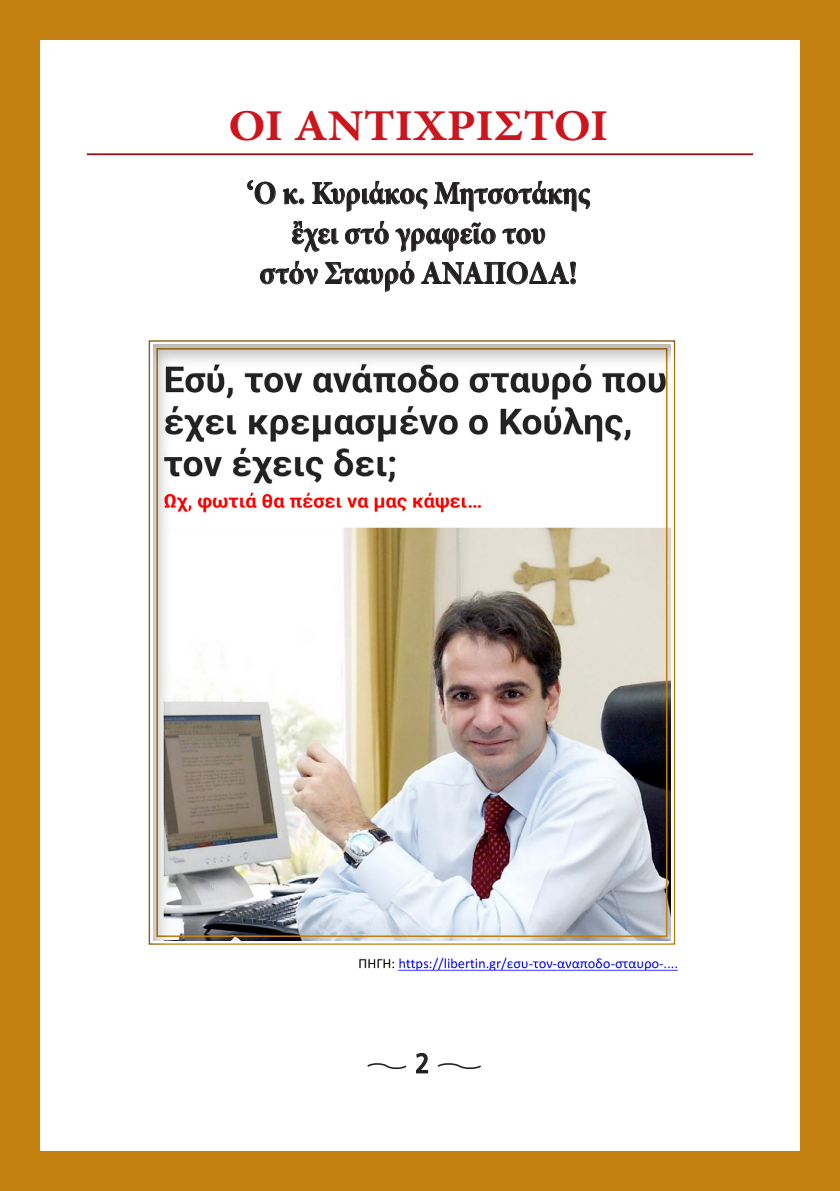
<style>
.page{position:relative;width:840px;height:1191px;background:#fff}
.page>*{position:absolute;margin:0;border:0;box-sizing:border-box;transform-origin:0 0}
.t1{font:700 44px "Minion Pro";color:#cd151d;scale:1.1 1}
.t2{font:700 32px "Minion Pro";letter-spacing:-.005em;color:#231f20;scale:.92 1}
.t3{font:27.6px "PF Catalog Poly";color:#231f20;scale:.91 1}
</style>
<div class="page">
<div style="left:0;top:0;width:839px;height:1191px;border:40px solid #c37f10"></div>
<svg style="left:416px;top:1052px;width:12px;height:22px"></svg>
<svg style="left:367px;top:1063px;width:40px;height:6px"></svg>
<svg style="left:437px;top:1063px;width:44px;height:6px"></svg>
<svg style="left:247px;top:180px;width:29px;height:25px"></svg>
<svg style="left:282px;top:188px;width:21px;height:17px"></svg>
<svg style="left:312px;top:180px;width:278px;height:32px"></svg>
<svg style="left:291px;top:220px;width:98px;height:33px"></svg>
<svg style="left:395px;top:222px;width:150px;height:30px"></svg>
<svg style="left:260px;top:260px;width:58px;height:25px"></svg>
<svg style="left:325px;top:260px;width:251px;height:32px"></svg>
<div style="left:85px;top:151px;width:670px;height:6px;background:#231f20;opacity:.32"></div>
<div style="left:111px;top:300px;width:602px;height:682px;background:#231f20;opacity:.32"></div>
<img style="left:347px;top:949px;width:336px;height:32px">
<p class="t1" style="left:228px;top:95px;width:347px">OI ANTIXΡΙΣΤΟΙ</p>
<p class="t2" style="left:246px;top:171px;width:374px">‘Ο κ. Κυριάκος Μητσοτάκης</p>
<p class="t2" style="left:291px;top:211px;width:278px">ἒχει στό γραφεῖο του</p>
<p class="t2" style="left:259px;top:251px;width:346px">στόν Σταυρό ΑΝΑΠΟΔΑ!</p>
<p class="t3" style="left:415px;top:1047px;width:17px">2</p>
</div>
